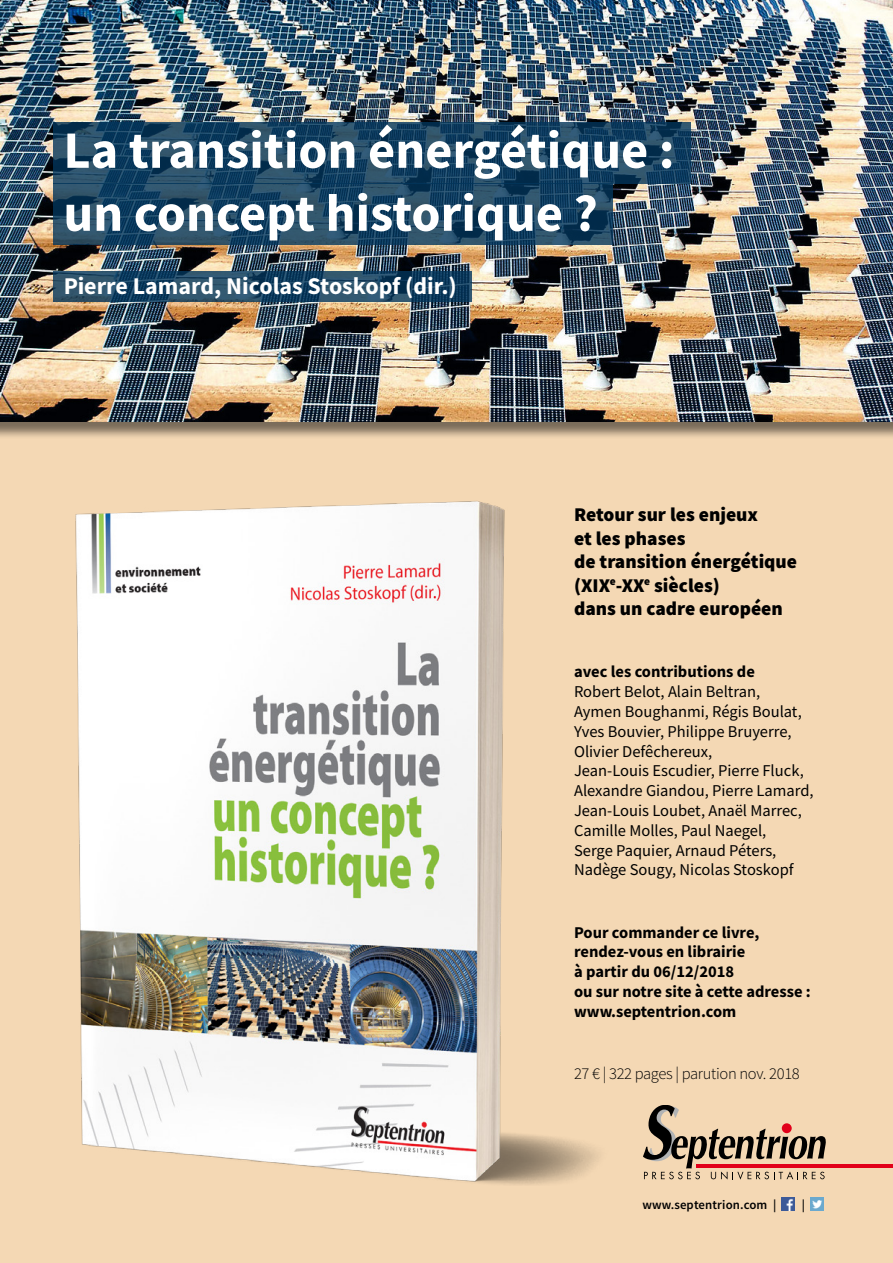
<style>
.page{position:relative;width:893px;height:1263px;background:#f4d8b4}
.page>*{position:absolute;margin:0;border:0;box-sizing:border-box;transform-origin:0 0}
.t1{font:700 52.5px/63px "Source Sans Pro";color:#fff}
.t2{font:700 24px "Source Sans Pro";color:#fff}
.t3{font:900 19.5px/23.4px "Source Sans Pro";color:#000}
.t4{font:16.5px/19.8px "Source Sans Pro";color:#000}
.t5{font:700 16.5px/19.8px "Source Sans Pro";color:#000}
.t6{font:300 16.5px "Source Sans Pro";letter-spacing:-.02em;color:#000}
.t7{font:600 12.75px "Source Sans Pro";letter-spacing:.01em;color:#000}
</style>
<div class="page">
<div style="left:0;top:0;width:893px;height:439px;background:#000;opacity:.5"></div>
<img style="left:0;top:0;width:893px;height:421px">
<img style="left:75px;top:501px;width:524px;height:684px">
<svg style="left:53px;top:122px;width:638px;height:61px;background:#184361"></svg>
<svg style="left:53px;top:183px;width:559px;height:62px;background:#1c4562"></svg>
<svg style="left:53px;top:271px;width:418px;height:30px;background:#1e4764"></svg>
<hr style="left:696px;top:1164px;width:197px;height:4px;background:#e2001a">
<svg style="left:643px;top:1105px;width:183px;height:74px"></svg>
<svg style="left:782px;top:1197px;width:13px;height:13px"></svg>
<svg style="left:811px;top:1197px;width:12px;height:13px"></svg>
<h1 class="t1" style="left:63px;top:118px;width:613px">La transition énergétique : un concept historique ?</h1>
<h2 class="t2" style="left:63px;top:269px;width:395px">Pierre Lamard, Nicolas Stoskopf (dir.)</h2>
<p class="t3" style="left:574px;top:503px;width:225px">Retour sur les enjeux<br>et les phases<br>de transition énergétique (XIX<sup>e</sup>-XX<sup>e</sup> siècles)<br>dans un cadre européen</p>
<p class="t5" style="left:574px;top:662px;width:182px">avec les contributions de</p>
<p class="t4" style="left:574px;top:682px;width:241px">Robert Belot, Alain Beltran,<br>Aymen Boughanmi, Régis Boulat,<br>Yves Bouvier, Philippe Bruyerre,<br>Olivier Defêchereux,<br>Jean-Louis Escudier, Pierre Fluck,<br>Alexandre Giandou, Pierre Lamard,<br>Jean-Louis Loubet, Anaël Marrec,<br>Camille Molles, Paul Naegel,<br>Serge Paquier, Arnaud Péters,<br>Nadège Sougy, Nicolas Stoskopf</p>
<p class="t5" style="left:574px;top:922px;width:238px">Pour commander ce livre, rendez-vous en librairie<br>à partir du 06/12/2018<br>ou sur notre site à cette adresse : www.septentrion.com</p>
<p class="t6" style="left:574px;top:1063px;width:227px">27 € | 322 pages | parution nov. 2018</p>
<p class="t7" style="left:642px;top:1196px;width:135px">www.septentrion.com |</p>
<p class="t7" style="left:802px;top:1196px;width:5px">|</p>
</div>
